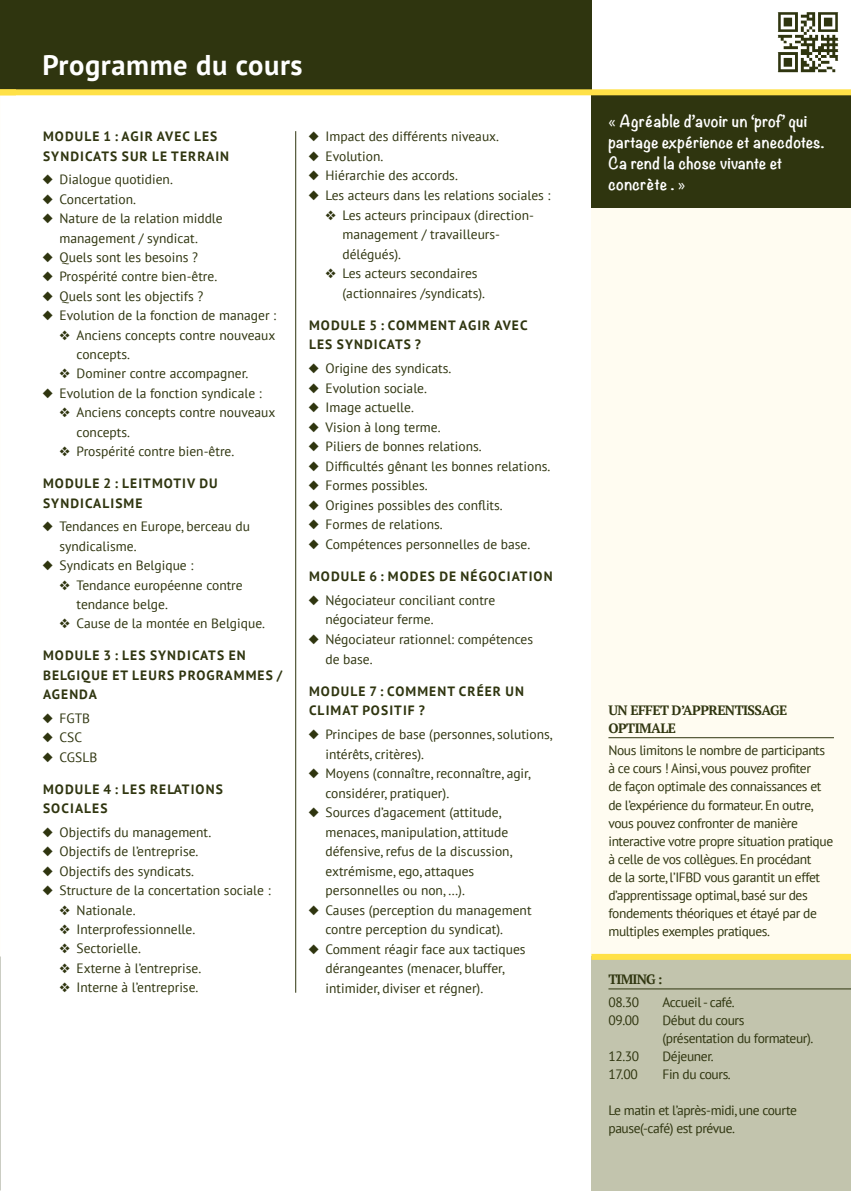
<style>
.page{position:relative;width:851px;height:1191px;background:#fff}
.page>*{position:absolute;margin:0;border:0;box-sizing:border-box;transform-origin:0 0}
.t1{font:700 28.5px "PT Sans";letter-spacing:.02em;color:#fff}
.t2{font:700 15px/21px "Noteworthy";letter-spacing:.02em;color:#fff}
.t3{font:13.5px/19.5px "PT Sans";color:#2f350f}
.t4{font:13.5px/18px "PT Sans";letter-spacing:-.03em;color:#2f350f}
.t5{font:700 13.5px/19.4px "PT Sans";letter-spacing:.08em;color:#2f350f}
.t6{font:700 13.5px/18px "PT Serif";letter-spacing:-.04em;color:#2f350f}
.s1{font-family:"PT Sans";font-weight:400}
</style>
<div class="page">
<div style="left:591px;top:196px;width:259px;height:995px;background:#fffcf1"></div>
<div style="left:0;top:0;width:591px;height:92px;background:#2f350f"></div>
<hr style="left:608px;top:737px;width:225px;height:1px;background:#2f350f">
<img style="left:0;top:956px;width:1px;height:235px">
<div style="left:591px;top:957px;width:259px;height:234px;background:#c2c4ad"></div>
<hr style="left:608px;top:988px;width:242px;height:1px;background:#2f350f">
<div style="left:591px;top:94px;width:259px;height:114px;background:#2f350f"></div>
<div style="left:0;top:89px;width:850px;height:6px;background:#ffe147"></div>
<img style="left:777px;top:12px;width:62px;height:61px">
<div style="left:591px;top:954px;width:259px;height:6px;background:#ffe147"></div>
<hr style="left:295px;top:131px;width:1px;height:861px;background:#2f350f">
<h1 class="t1" style="left:43px;top:46px;width:261px">Programme du cours</h1>
<p class="t5" style="left:43px;top:127px;width:187px">MODULE 1 : AGIR AVEC LES<br>SYNDICATS SUR LE TERRAIN</p>
<p class="t3" style="left:43px;top:169px;width:132px">◆ Dialogue quotidien.</p>
<p class="t3" style="left:43px;top:189px;width:95px">◆ Concertation.</p>
<p class="t3" style="left:43px;top:208px;width:182px;text-align:center">◆ Nature de la relation middle management / syndicat.</p>
<p class="t3" style="left:43px;top:247px;width:157px">◆ Quels sont les besoins ?</p>
<p class="t3" style="left:43px;top:266px;width:176px">◆ Prospérité contre bien-être.</p>
<p class="t3" style="left:43px;top:286px;width:162px">◆ Quels sont les objectifs ?</p>
<p class="t3" style="left:43px;top:305px;width:235px">◆ Evolution de la fonction de manager :</p>
<p class="t3" style="left:77px;top:325px;width:200px;text-indent:-17px">❖ Anciens concepts contre nouveaux concepts.</p>
<p class="t3" style="left:60px;top:363px;width:190px">❖ Dominer contre accompagner.</p>
<p class="t3" style="left:43px;top:383px;width:221px">◆ Evolution de la fonction syndicale :</p>
<p class="t3" style="left:77px;top:402px;width:200px;text-indent:-17px">❖ Anciens concepts contre nouveaux concepts.</p>
<p class="t3" style="left:60px;top:441px;width:176px">❖ Prospérité contre bien-être.</p>
<p class="t5" style="left:43px;top:473px;width:176px">MODULE 2 : LEITMOTIV DU<br>SYNDICALISME</p>
<p class="t3" style="left:60px;top:516px;width:192px;text-indent:-17px">◆ Tendances en Europe, berceau du syndicalisme.</p>
<p class="t3" style="left:43px;top:555px;width:152px">◆ Syndicats en Belgique :</p>
<p class="t3" style="left:77px;top:575px;width:168px;text-indent:-17px">❖ Tendance européenne contre tendance belge.</p>
<p class="t3" style="left:60px;top:613px;width:207px">❖ Cause de la montée en Belgique.</p>
<p class="t5" style="left:43px;top:646px;width:241px">MODULE 3 : LES SYNDICATS EN<br>BELGIQUE ET LEURS PROGRAMMES /<br>AGENDA</p>
<p class="t3" style="left:43px;top:708px;width:49px">◆ FGTB</p>
<p class="t3" style="left:43px;top:727px;width:41px">◆ CSC</p>
<p class="t3" style="left:43px;top:747px;width:56px">◆ CGSLB</p>
<p class="t5" style="left:43px;top:779px;width:181px">MODULE 4 : LES RELATIONS<br>SOCIALES</p>
<p class="t3" style="left:43px;top:822px;width:170px">◆ Objectifs du management.</p>
<p class="t3" style="left:43px;top:841px;width:157px">◆ Objectifs de l’entreprise.</p>
<p class="t3" style="left:43px;top:861px;width:153px">◆ Objectifs des syndicats.</p>
<p class="t3" style="left:43px;top:880px;width:229px">◆ Structure de la concertation sociale :</p>
<p class="t3" style="left:60px;top:899px;width:77px">❖ Nationale.</p>
<p class="t3" style="left:60px;top:919px;width:137px">❖ Interprofessionnelle.</p>
<p class="t3" style="left:60px;top:938px;width:83px">❖ Sectorielle.</p>
<p class="t3" style="left:60px;top:958px;width:143px">❖ Externe à l’entreprise.</p>
<p class="t3" style="left:60px;top:977px;width:140px">❖ Interne à l’entreprise.</p>
<p class="t3" style="left:308px;top:127px;width:192px">◆ Impact des différents niveaux.</p>
<p class="t3" style="left:308px;top:146px;width:76px">◆ Evolution.</p>
<p class="t3" style="left:308px;top:166px;width:151px">◆ Hiérarchie des accords.</p>
<p class="t3" style="left:308px;top:185px;width:243px">◆ Les acteurs dans les relations sociales :</p>
<p class="t3" style="left:342px;top:205px;width:193px;text-indent:-17px">❖ Les acteurs principaux (direction&shy;management / travailleurs&shy;délégués).</p>
<p class="t3" style="left:342px;top:263px;width:144px;text-indent:-17px">❖ Les acteurs secondaires (actionnaires /syndicats).</p>
<p class="t5" style="left:309px;top:315px;width:220px">MODULE 5 : COMMENT AGIR AVEC<br>LES SYNDICATS ?</p>
<p class="t3" style="left:308px;top:358px;width:144px">◆ Origine des syndicats.</p>
<p class="t3" style="left:308px;top:378px;width:120px">◆ Evolution sociale.</p>
<p class="t3" style="left:308px;top:397px;width:107px">◆ Image actuelle.</p>
<p class="t3" style="left:308px;top:417px;width:134px">◆ Vision à long terme.</p>
<p class="t3" style="left:308px;top:436px;width:175px">◆ Piliers de bonnes relations.</p>
<p class="t3" style="left:308px;top:456px;width:243px">◆ Difficultés gênant les bonnes relations.</p>
<p class="t3" style="left:308px;top:475px;width:121px">◆ Formes possibles.</p>
<p class="t3" style="left:308px;top:495px;width:196px">◆ Origines possibles des conflits.</p>
<p class="t3" style="left:308px;top:514px;width:136px">◆ Formes de relations.</p>
<p class="t3" style="left:308px;top:534px;width:223px">◆ Compétences personnelles de base.</p>
<p class="t5" style="left:309px;top:566px;width:245px">MODULE 6 : MODES DE NÉGOCIATION</p>
<p class="t3" style="left:325px;top:590px;width:171px;text-indent:-17px">◆ Négociateur conciliant contre négociateur ferme.</p>
<p class="t3" style="left:325px;top:629px;width:209px;text-indent:-17px">◆ Négociateur rationnel: compétences de base.</p>
<p class="t5" style="left:309px;top:681px;width:216px">MODULE 7 : COMMENT CRÉER UN<br>CLIMAT POSITIF ?</p>
<p class="t3" style="left:325px;top:724px;width:228px;text-indent:-17px">◆ Principes de base (personnes, solutions, intérêts, critères).</p>
<p class="t3" style="left:325px;top:763px;width:207px;text-indent:-17px">◆ Moyens (connaître, reconnaître, agir, considérer, pratiquer).</p>
<p class="t3" style="left:325px;top:802px;width:188px;text-indent:-17px">◆ Sources d’agacement (attitude, menaces, manipulation, attitude défensive, refus de la discussion, extrémisme, ego, attaques personnelles ou non, …).</p>
<p class="t3" style="left:325px;top:900px;width:207px;text-indent:-17px">◆ Causes (perception du management contre perception du syndicat).</p>
<p class="t3" style="left:325px;top:939px;width:202px;text-indent:-17px">◆ Comment réagir face aux tactiques dérangeantes (menacer, bluffer, intimider, diviser et régner).</p>
<p class="t2" style="left:608px;top:110px;width:217px"><span class="s1">«</span> Agréable d’avoir un ‘prof’ qui partage expérience et anecdotes.<br>Ca rend la chose vivante et concrète . <span class="s1">»</span></p>
<p class="t6" style="left:608px;top:701px;width:180px">UN EFFET D’APPRENTISSAGE<br>OPTIMALE</p>
<p class="t4" style="left:608px;top:741px;width:226px">Nous limitons le nombre de participants à ce cours ! Ainsi, vous pouvez profiter<br>de façon optimale des connaissances et de l’expérience du formateur. En outre, vous pouvez confronter de manière interactive votre propre situation pratique à celle de vos collègues. En procédant<br>de la sorte, l’IFBD vous garantit un effet d’apprentissage optimal, basé sur des fondements théoriques et étayé par de multiples exemples pratiques.</p>
<p class="t6" style="left:608px;top:970px;width:55px">TIMING :</p>
<p class="t3" style="left:608px;top:991px;width:32px">08.30</p>
<p class="t4" style="left:662px;top:992px;width:74px">Accueil - café.</p>
<p class="t3" style="left:608px;top:1009px;width:32px">09.00</p>
<p class="t4" style="left:662px;top:1010px;width:152px">Début du cours (présentation du formateur).</p>
<p class="t3" style="left:608px;top:1045px;width:32px">12.30</p>
<p class="t4" style="left:662px;top:1046px;width:53px">Déjeuner.</p>
<p class="t3" style="left:608px;top:1063px;width:31px">17.00</p>
<p class="t4" style="left:662px;top:1064px;width:70px">Fin du cours.</p>
<p class="t4" style="left:608px;top:1100px;width:190px">Le matin et l’après-midi, une courte pause(-café) est prévue.</p>
</div>
